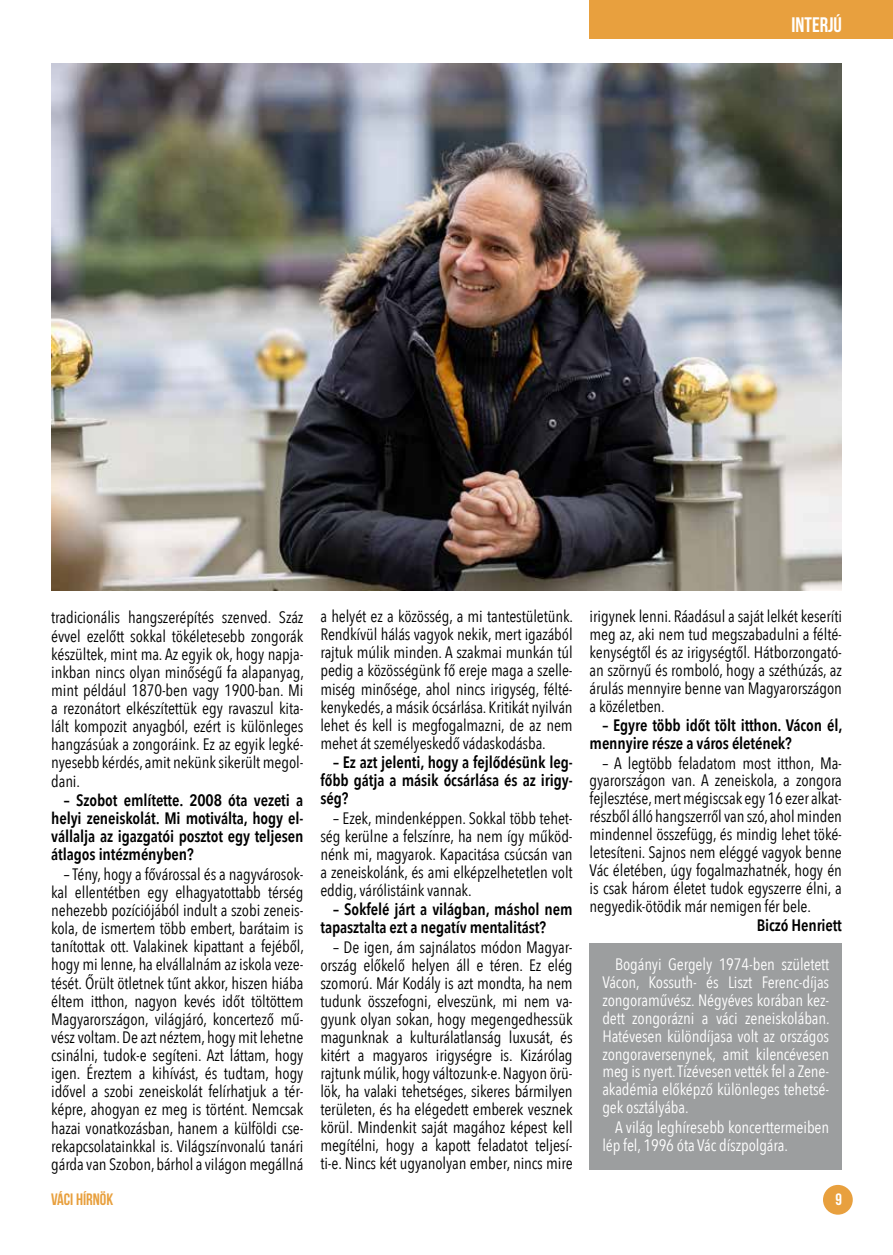
<style>
.page{position:relative;width:893px;height:1255px;background:#fff}
.page>*{position:absolute;margin:0;border:0;box-sizing:border-box;transform-origin:0 0}
.t1{font:700 21px "Bebas Neue";color:#fff}
.t2{font:16.5px/18px "Avenir Next Condensed";letter-spacing:-.005em;color:#000;text-align:justify}
.t3{font:16.5px/18px "Avenir Next Condensed";letter-spacing:-.005em;color:#fff;text-align:justify}
.t4{font:600 16.5px/18px "Avenir Next Condensed";letter-spacing:-.005em;color:#000}
.t5{font:700 16.5px "Bebas Neue";color:#e8a03e}
.t6{font:700 16.5px "Bebas Neue";color:#fff}
</style>
<div class="page">
<div style="left:590px;top:943px;width:252px;height:226px;background:#9c9e9f"></div>
<div style="left:590px;top:0;width:303px;height:39px;background:#e8a03e"></div>
<div style="left:823px;top:1184px;width:30px;height:30px;background:#e8a03e;border-radius:50%"></div>
<img style="left:51px;top:64px;width:791px;height:527px">
<p class="t1" style="left:792px;top:13px;width:52px">INTERJÚ</p>
<p class="t2" style="left:51px;top:607px;width:254px">tradicionális hangszerépítés szenved. Száz évvel ezelőtt sokkal tökéletesebb zongorák készültek, mint ma. Az egyik ok, hogy napja&shy;inkban nincs olyan minőségű fa alapanyag, mint például 1870-ben vagy 1900-ban. Mi a rezonátort elkészítettük egy ravaszul kita&shy;lált kompozit anyagból, ezért is különleges hangzásúak a zongoráink. Ez az egyik legké&shy;nyesebb kérdés, amit nekünk sikerült megol&shy;dani.</p>
<p class="t4" style="left:51px;top:790px;width:254px;text-align:justify;text-indent:13px">– Szobot említette. 2008 óta vezeti a helyi zeneiskolát. Mi motiválta, hogy el&shy;vállalja az igazgatói posztot egy teljesen átlagos intézményben?</p>
<p class="t2" style="left:51px;top:864px;width:254px;text-indent:13px">– Tény, hogy a fővárossal és a nagyvárosok&shy;kal ellentétben egy elhagyatottabb térség nehezebb pozíciójából indult a szobi zeneis&shy;kola, de ismertem több embert, barátaim is tanítottak ott. Valakinek kipattant a fejéből, hogy mi lenne, ha elvállalnám az iskola veze&shy;tését. Őrült ötletnek tűnt akkor, hiszen hiába éltem itthon, nagyon kevés időt töltöttem Magyarországon, világjáró, koncertező mű&shy;vész voltam. De azt néztem, hogy mit lehetne csinálni, tudok-e segíteni. Azt láttam, hogy igen. Éreztem a kihívást, és tudtam, hogy idővel a szobi zeneiskolát felírhatjuk a tér&shy;képre, ahogyan ez meg is történt. Nemcsak hazai vonatkozásban, hanem a külföldi cse&shy;rekapcsolatainkkal is. Világszínvonalú tanári gárda van Szobon, bárhol a világon megállná</p>
<p class="t2" style="left:320px;top:606px;width:254px">a helyét ez a közösség, a mi tantestületünk.<br>Rendkívül hálás vagyok nekik, mert igazából rajtuk múlik minden. A szakmai munkán túl pedig a közösségünk fő ereje maga a szelle&shy;miség minősége, ahol nincs irigység, félté&shy;kenykedés, a másik ócsárlása. Kritikát nyilván lehet és kell is megfogalmazni, de az nem mehet át személyeskedő vádaskodásba.</p>
<p class="t4" style="left:320px;top:752px;width:254px;text-align:justify;text-indent:13px">– Ez azt jelenti, hogy a fejlődésünk leg&shy;főbb gátja a másik ócsárlása és az irigy&shy;ség?</p>
<p class="t2" style="left:320px;top:808px;width:254px;text-indent:13px">– Ezek, mindenképpen. Sokkal több tehet&shy;ség kerülne a felszínre, ha nem így működ&shy;nénk mi, magyarok. Kapacitása csúcsán van a zeneiskolánk, és ami elképzelhetetlen volt eddig, várólistáink vannak.</p>
<p class="t4" style="left:320px;top:899px;width:254px;text-indent:13px">– Sokfelé járt a világban, máshol nem tapasztalta ezt a negatív mentalitást?</p>
<p class="t2" style="left:320px;top:936px;width:254px;text-indent:13px">– De igen, ám sajnálatos módon Magyar&shy;ország előkelő helyen áll e téren. Ez elég szomorú. Már Kodály is azt mondta, ha nem tudunk összefogni, elveszünk, mi nem va&shy;gyunk olyan sokan, hogy megengedhessük magunknak a kulturálatlanság luxusát, és kitért a magyaros irigységre is. Kizárólag rajtunk múlik, hogy változunk-e. Nagyon örü&shy;lök, ha valaki tehetséges, sikeres bármilyen területen, és ha elégedett emberek vesznek körül. Mindenkit saját magához képest kell megítélni, hogy a kapott feladatot teljesí&shy;ti-e. Nincs két ugyanolyan ember, nincs mire</p>
<p class="t2" style="left:590px;top:607px;width:254px">irigynek lenni. Ráadásul a saját lelkét keseríti meg az, aki nem tud megszabadulni a félté&shy;kenységtől és az irigységtől. Hátborzongató&shy;an szörnyű és romboló, hogy a széthúzás, az árulás mennyire benne van Magyarországon a közéletben.</p>
<p class="t4" style="left:590px;top:716px;width:254px;text-indent:13px">– Egyre több időt tölt itthon. Vácon él, mennyire része a város életének?</p>
<p class="t2" style="left:590px;top:753px;width:254px;text-indent:13px">– A legtöbb feladatom most itthon, Ma&shy;gyarországon van. A zeneiskola, a zongora fejlesztése, mert mégiscsak egy 16 ezer alkat&shy;részből álló hangszerről van szó, ahol minden mindennel összefügg, és mindig lehet töké&shy;letesíteni. Sajnos nem eléggé vagyok benne Vác életében, úgy fogalmazhatnék, hogy én is csak három életet tudok egyszerre élni, a negyedik-ötödik már nemigen fér bele.</p>
<p class="t4" style="left:757px;top:916px;width:87px">Biczó Henriett</p>
<p class="t3" style="left:602px;top:954px;width:229px;text-indent:13px">Bogányi Gergely 1974-ben született Vácon, Kossuth- és Liszt Ferenc-díjas zongoraművész. Négyéves korában kez&shy;dett zongorázni a váci zeneiskolában.<br>Hatévesen különdíjasa volt az országos zongoraversenynek, amit kilencévesen meg is nyert. Tízévesen vették fel a Zene&shy;akadémia előképző különleges tehetsé&shy;gek osztályába.</p>
<p class="t3" style="left:602px;top:1116px;width:228px;text-indent:13px">A világ leghíresebb koncerttermeiben lép fel, 1996 óta Vác díszpolgára.</p>
<p class="t5" style="left:51px;top:1189px;width:64px">VÁCI HÍRNÖK</p>
<p class="t6" style="left:835px;top:1189px;width:8px">9</p>
</div>
